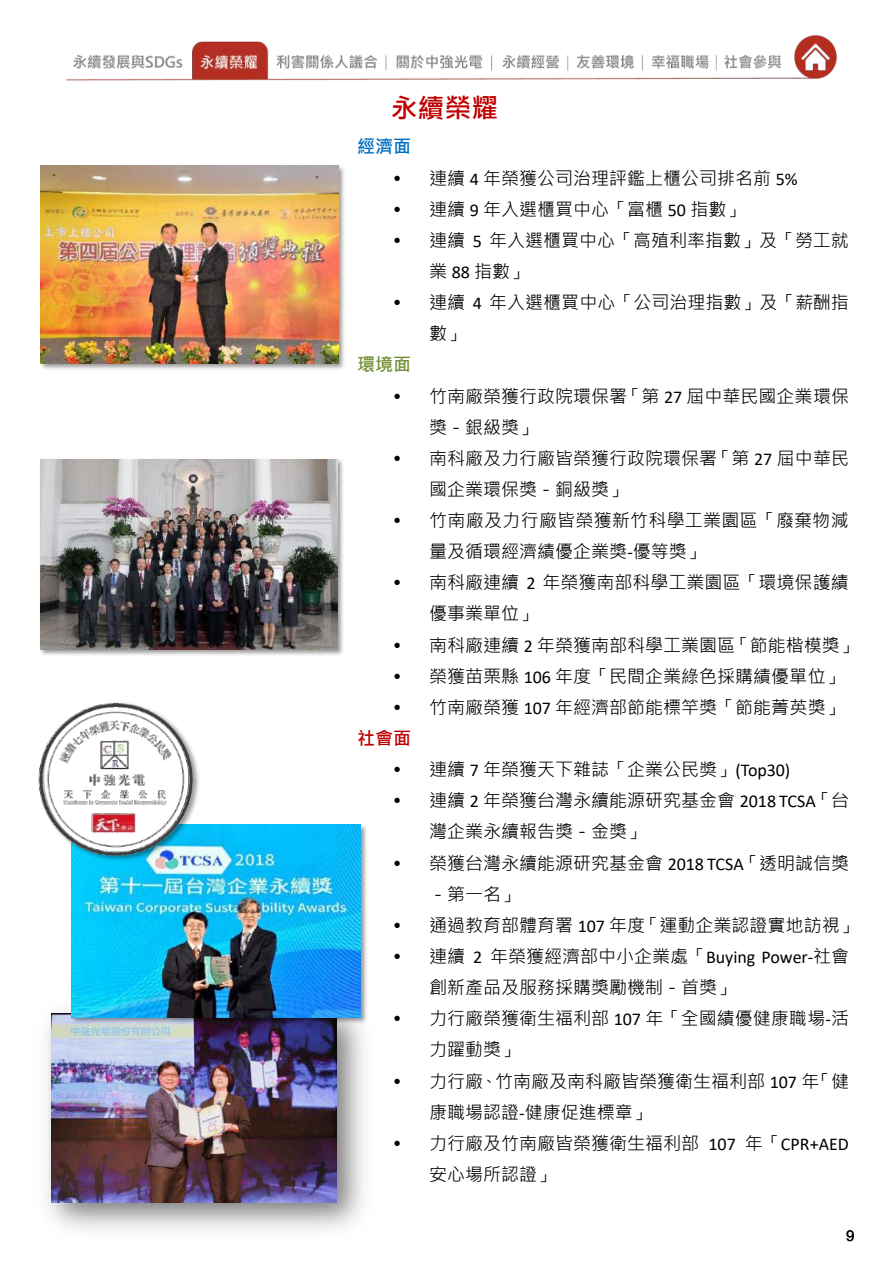
<style>
.page{position:relative;width:893px;height:1263px;background:#fff}
.page>*{position:absolute;margin:0;border:0;box-sizing:border-box;transform-origin:0 0}
.t1{font:700 27px "Microsoft Jheng Hei";color:#c00000}
.t2{font:18px/31px "Microsoft Jheng Hei";color:#000}
.t3{font:700 18px "Microsoft Jheng Hei";color:#0070c0}
.t4{font:700 18px "Microsoft Jheng Hei";color:#76923c}
.t5{font:15px "Arial";color:#000}
.s1{font-family:"Calibri"}
.s2{font-weight:700;color:#c00000}
</style>
<div class="page">
<img style="left:46px;top:1010px;width:318px;height:220px">
<img style="left:51px;top:1013px;width:285px;height:190px">
<img style="left:69px;top:825px;width:298px;height:201px">
<img style="left:72px;top:824px;width:289px;height:193px">
<img style="left:40px;top:460px;width:303px;height:195px">
<img style="left:40px;top:459px;width:298px;height:190px">
<img style="left:40px;top:165px;width:304px;height:204px">
<img style="left:41px;top:166px;width:298px;height:198px">
<img style="left:66px;top:35px;width:771px;height:46px">
<img style="left:69px;top:774px;width:138px;height:96px">
<img style="left:38px;top:702px;width:160px;height:158px">
<h1 class="t1" style="left:391px;top:91px;width:109px">永續榮耀</h1>
<p class="t3" style="left:357px;top:136px;width:55px">經濟面</p>
<p class="t2" style="left:393px;top:162px;width:406px">• 連續 <span class="s1">4</span> 年榮獲公司治理評鑑上櫃公司排名前 <span class="s1">5%</span></p>
<p class="t2" style="left:393px;top:194px;width:353px">• 連續 <span class="s1">9</span> 年入選櫃買中心「富櫃 <span class="s1">50</span> 指數」</p>
<p class="t2" style="left:429px;top:225px;width:421px;text-indent:-36px">• 連續 <span class="s1">5</span> 年入選櫃買中心「高殖利率指數」及「勞工就業 <span class="s1">88</span> 指數」</p>
<p class="t2" style="left:429px;top:287px;width:421px;text-indent:-36px">• 連續 <span class="s1">4</span> 年入選櫃買中心「公司治理指數」及「薪酬指數」</p>
<p class="t4" style="left:357px;top:353px;width:55px">環境面</p>
<p class="t2" style="left:429px;top:380px;width:421px;text-indent:-36px">• 竹南廠榮獲行政院環保署「第 <span class="s1">27</span> 屆中華民國企業環保獎－銀級獎」</p>
<p class="t2" style="left:429px;top:443px;width:421px;text-indent:-36px">• 南科廠及力行廠皆榮獲行政院環保署「第 <span class="s1">27</span> 屆中華民國企業環保獎－銅級獎」</p>
<p class="t2" style="left:429px;top:505px;width:421px;text-indent:-36px">• 竹南廠及力行廠皆榮獲新竹科學工業園區「廢棄物減量及循環經濟績優企業獎<span class="s1">-</span>優等獎」</p>
<p class="t2" style="left:429px;top:567px;width:421px;text-indent:-36px">• 南科廠連續 <span class="s1">2</span> 年榮獲南部科學工業園區「環境保護績優事業單位」</p>
<p class="t2" style="left:393px;top:629px;width:466px">• 南科廠連續 <span class="s1">2</span> 年榮獲南部科學工業園區「節能楷模獎」</p>
<p class="t2" style="left:393px;top:661px;width:452px">• 榮獲苗栗縣 <span class="s1">106</span> 年度「民間企業綠色採購績優單位」</p>
<p class="t2" style="left:357px;top:692px;width:488px;text-indent:36px">• 竹南廠榮獲 <span class="s1">107</span> 年經濟部節能標竿獎「節能菁英獎」<span class="s2">社會面</span></p>
<p class="t2" style="left:393px;top:754px;width:399px">• 連續 <span class="s1">7</span> 年榮獲天下雜誌「企業公民奬」<span class="s1">(Top30)</span></p>
<p class="t2" style="left:429px;top:785px;width:421px;text-indent:-36px">• 連續 <span class="s1">2</span> 年榮獲台灣永續能源研究基金會 <span class="s1">2018 TCSA</span>「台灣企業永續報告獎－金獎」</p>
<p class="t2" style="left:429px;top:847px;width:421px;text-indent:-36px">• 榮獲台灣永續能源研究基金會 <span class="s1">2018 TCSA</span>「透明誠信獎－第一名」</p>
<p class="t2" style="left:393px;top:910px;width:466px">• 通過教育部體育署 <span class="s1">107</span> 年度「運動企業認證實地訪視」</p>
<p class="t2" style="left:429px;top:941px;width:421px;text-indent:-36px">• 連續 <span class="s1">2</span> 年榮獲經濟部中小企業處「<span class="s1">Buying Power-</span>社會創新產品及服務採購獎勵機制－首獎」</p>
<p class="t2" style="left:429px;top:1003px;width:421px;text-indent:-36px">• 力行廠榮獲衛生福利部 <span class="s1">107</span> 年「全國績優健康職場<span class="s1">-</span>活力躍動獎」</p>
<p class="t2" style="left:429px;top:1065px;width:421px;text-indent:-36px">• 力行廠、竹南廠及南科廠皆榮獲衛生福利部 <span class="s1">107</span> 年「健康職場認證<span class="s1">-</span>健康促進標章」</p>
<p class="t2" style="left:429px;top:1128px;width:421px;text-indent:-36px">• 力行廠及竹南廠皆榮獲衛生福利部 <span class="s1">107</span> 年「<span class="s1">CPR+AED</span>安心場所認證」</p>
<p class="t5" style="left:846px;top:1226px;width:10px">9</p>
</div>
